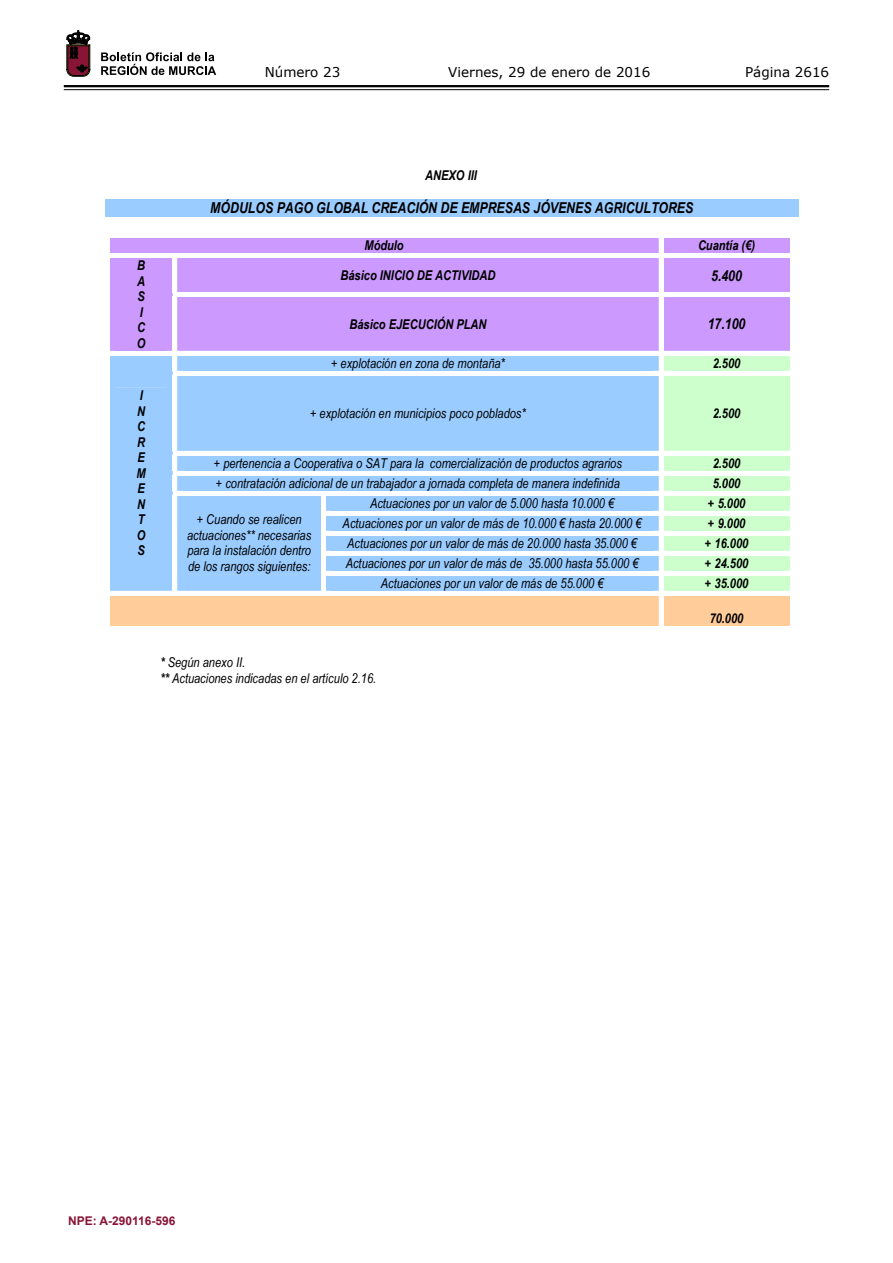
<style>
.page{position:relative;width:893px;height:1263px;background:#fff}
.page>*{position:absolute;margin:0;border:0;box-sizing:border-box;transform-origin:0 0}
.t1{font:italic 700 15px "Arial Narrow";color:#000}
.t2{font:italic 13.5px/15.5px "Arial Narrow";color:#000;text-align:center}
.t3{font:italic 700 13.5px/15.5px "Arial Narrow";color:#000}
.t4{font:13.5px "Verdana";color:#000}
.t5{font:700 12px "Arial";color:#891536}
.s1{font-weight:700}
</style>
<div class="page">
<hr style="left:64px;top:85px;width:765px;height:2px;background:#000">
<hr style="left:64px;top:89px;width:765px;height:1px;background:#000">
<svg style="left:101px;top:52px;width:115px;height:23px"></svg>
<svg style="left:67px;top:31px;width:23px;height:45px"></svg>
<div style="left:105px;top:199px;width:693px;height:17px;background:#9accff"></div>
<svg style="left:110px;top:238px;width:680px;height:388px;background:#c2cbf2"></svg>
<p class="t4" style="left:265px;top:62px;width:77px">Número 23</p>
<p class="t4" style="left:448px;top:62px;width:204px">Viernes, 29 de enero de 2016</p>
<p class="t4" style="left:745px;top:62px;width:86px">Página 2616</p>
<p class="t3" style="left:425px;top:167px;width:53px">ANEXO III</p>
<p class="t1" style="left:210px;top:196px;width:485px">MÓDULOS PAGO GLOBAL CREACIÓN DE EMPRESAS JÓVENES AGRICULTORES</p>
<p class="t3" style="left:364px;top:237px;width:41px">Módulo</p>
<p class="t3" style="left:698px;top:237px;width:59px">Cuantía (€)</p>
<p class="t3" style="left:137px;top:257px;width:10px">B<br>A<br>S<br>I<br>C<br>O</p>
<p class="t3" style="left:340px;top:267px;width:156px">Básico INICIO DE ACTIVIDAD</p>
<p class="t1" style="left:711px;top:264px;width:32px">5.400</p>
<p class="t3" style="left:349px;top:315px;width:139px">Básico EJECUCIÓN PLAN</p>
<p class="t1" style="left:708px;top:313px;width:39px">17.100</p>
<p class="t3" style="left:137px;top:387px;width:11px">I<br>N<br>C<br>R<br>E<br>M<br>E<br>N<br>T<br>O<br>S</p>
<p class="t2" style="left:331px;top:355px;width:175px">+ explotación en zona de montaña*</p>
<p class="t3" style="left:713px;top:355px;width:29px">2.500</p>
<p class="t2" style="left:310px;top:405px;width:217px">+ explotación en municipios poco poblados*</p>
<p class="t3" style="left:713px;top:405px;width:29px">2.500</p>
<p class="t2" style="left:214px;top:455px;width:410px">+ pertenencia a Cooperativa o SAT para la comercialización de productos agrarios</p>
<p class="t3" style="left:713px;top:455px;width:29px">2.500</p>
<p class="t2" style="left:216px;top:475px;width:405px">+ contratación adicional de un trabajador a jornada completa de manera indefinida</p>
<p class="t3" style="left:713px;top:475px;width:29px">5.000</p>
<p class="t2" style="left:187px;top:512px;width:126px">+ Cuando se realicen actuaciones** necesarias para la instalación dentro de los rangos siguientes:</p>
<p class="t2" style="left:370px;top:495px;width:246px">Actuaciones por un valor de 5.000 hasta 10.000 €</p>
<p class="t3" style="left:708px;top:495px;width:39px">+ 5.000</p>
<p class="t2" style="left:343px;top:515px;width:301px">Actuaciones por un valor de más de 10.000 € hasta 20.000 €</p>
<p class="t3" style="left:708px;top:515px;width:39px">+ 9.000</p>
<p class="t2" style="left:347px;top:535px;width:291px">Actuaciones por un valor de más de 20.000 hasta 35.000 €</p>
<p class="t3" style="left:705px;top:534px;width:45px">+ 16.000</p>
<p class="t2" style="left:346px;top:555px;width:294px">Actuaciones por un valor de más de 35.000 hasta 55.000 €</p>
<p class="t3" style="left:705px;top:554px;width:45px">+ 24.500</p>
<p class="t2" style="left:381px;top:575px;width:224px">Actuaciones por un valor de más de 55.000 €</p>
<p class="t3" style="left:705px;top:575px;width:45px">+ 35.000</p>
<p class="t3" style="left:710px;top:610px;width:35px">70.000</p>
<p class="t2" style="left:160px;top:655px;width:217px;text-align:left"><span class="s1">*</span> Según anexo II.<br><span class="s1">**</span> Actuaciones indicadas en el artículo 2.16.</p>
<p class="t5" style="left:68px;top:1213px;width:109px">NPE: A-290116-596</p>
</div>
